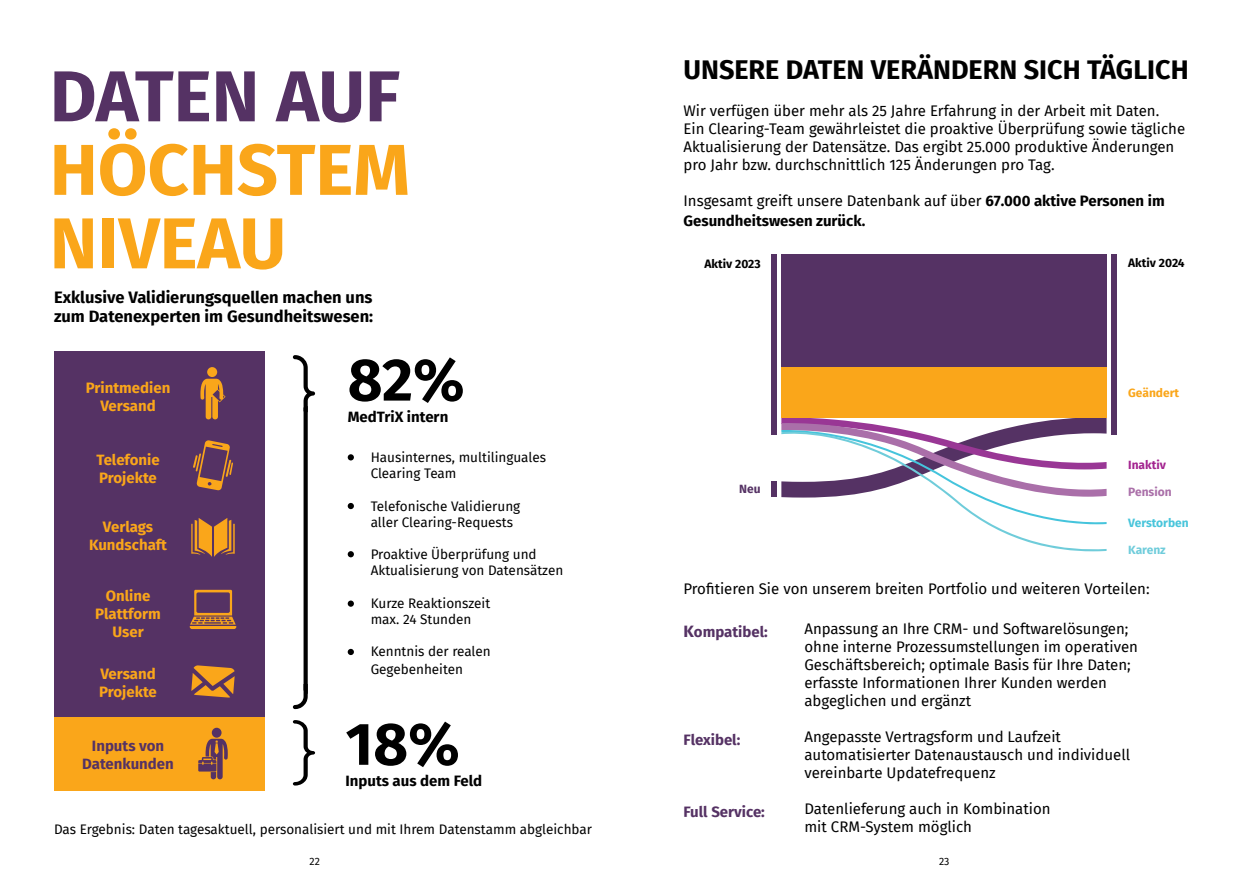
<style>
.page{position:relative;width:1259px;height:894px;background:#fff}
.page>*{position:absolute;margin:0;border:0;box-sizing:border-box;transform-origin:0 0}
.t1{font:700 72px/73.5px "Fira Sans";color:#faa61a}
.t2{font:700 72px "Fira Sans";letter-spacing:-.005em;color:#553264}
.t3{font:700 60px "Fira Sans";color:#000}
.t4{font:700 27px "Fira Sans";color:#000}
.t5{font:700 16.5px/19.8px "Fira Sans";color:#000}
.t6{font:15px/18px "Fira Sans";color:#000}
.t7{font:700 15px/19.8px "Fira Sans";color:#000}
.t8{font:700 15px/18px "Fira Sans";color:#faa61a;text-align:center}
.t9{font:700 15px/18px "Fira Sans";color:#553264;text-align:center}
.t10{font:13.5px/16.2px "Fira Sans";color:#000}
.t11{font:700 12px "Fira Sans";color:#000}
.t12{font:700 12px "Fira Sans";color:#48c5db}
.t13{font:700 12px "Fira Sans";color:#faa61a}
.t14{font:700 12px "Fira Sans";color:#a3238f}
.t15{font:700 12px "Fira Sans";color:#aa70a9}
.t16{font:700 12px "Fira Sans";color:#6fccdb}
.t17{font:700 12px "Fira Sans";color:#553264}
.t18{font:10.5px "Fira Sans";color:#000}
.s1{font-weight:400}
.s2{font-size:16.5px}
</style>
<div class="page">
<div style="left:54px;top:716px;width:210px;height:75px;background:#faa61a"></div>
<div style="left:54px;top:351px;width:210px;height:365px;background:#553264"></div>
<svg style="left:781px;top:418px;width:325px;height:133px"></svg>
<div style="left:781px;top:254px;width:325px;height:113px;background:#553264"></div>
<div style="left:781px;top:367px;width:325px;height:51px;background:#faa61a"></div>
<div style="left:771px;top:254px;width:6px;height:180px;background:#553264"></div>
<div style="left:1111px;top:254px;width:6px;height:180px;background:#553264"></div>
<div style="left:771px;top:481px;width:6px;height:16px;background:#553264"></div>
<div style="left:212px;top:728px;width:9px;height:10px;background:#553264;border-radius:50%"></div>
<svg style="left:198px;top:739px;width:30px;height:40px"></svg>
<svg style="left:200px;top:379px;width:26px;height:40px"></svg>
<div style="left:207px;top:367px;width:10px;height:10px;background:#faa61a;border-radius:50%"></div>
<svg style="left:191px;top:518px;width:44px;height:39px"></svg>
<svg style="left:190px;top:590px;width:46px;height:39px"></svg>
<svg style="left:191px;top:665px;width:44px;height:33px"></svg>
<svg style="left:193px;top:440px;width:40px;height:51px"></svg>
<svg style="left:348px;top:454px;width:6px;height:6px"></svg>
<svg style="left:348px;top:503px;width:6px;height:6px"></svg>
<svg style="left:348px;top:551px;width:6px;height:6px"></svg>
<svg style="left:348px;top:601px;width:6px;height:6px"></svg>
<svg style="left:348px;top:649px;width:6px;height:6px"></svg>
<svg style="left:293px;top:720px;width:22px;height:66px"></svg>
<svg style="left:293px;top:355px;width:22px;height:354px"></svg>
<h1 class="t2" style="left:50px;top:36px;width:352px">DATEN AUF</h1>
<h1 class="t1" style="left:50px;top:128px;width:362px">HÖCHSTEM<br>NIVEAU</h1>
<p class="t5" style="left:54px;top:286px;width:321px">Exklusive Validierungsquellen machen uns zum Datenexperten im Gesundheitswesen:</p>
<p class="t8" style="left:86px;top:377px;width:86px">Printmedien<br>Versand</p>
<p class="t8" style="left:96px;top:450px;width:65px;text-align:left">Telefonie<br>Projekte</p>
<p class="t8" style="left:89px;top:517px;width:79px">Verlags<br>Kundschaft</p>
<p class="t8" style="left:95px;top:585px;width:67px">Online<br>Plattform<br>User</p>
<p class="t8" style="left:99px;top:664px;width:59px;text-align:left">Versand<br>Projekte</p>
<p class="t9" style="left:82px;top:736px;width:93px">Inputs von<br>Datenkunden</p>
<h2 class="t3" style="left:348px;top:329px;width:118px">82%</h2>
<p class="t7" style="left:348px;top:406px;width:102px">MedTriX intern</p>
<p class="t10" style="left:371px;top:449px;width:177px">Hausinternes, multilinguales<br>Clearing Team</p>
<p class="t10" style="left:371px;top:497px;width:151px">Telefonische Validierung aller Clearing-Requests</p>
<p class="t10" style="left:371px;top:546px;width:194px">Proaktive Überprüfung und<br>Aktualisierung von Datensätzen</p>
<p class="t10" style="left:371px;top:595px;width:121px">Kurze Reaktionszeit max. 24 Stunden</p>
<p class="t10" style="left:371px;top:642px;width:122px;line-height:18px">Kenntnis der realen<br>Gegebenheiten</p>
<h2 class="t3" style="left:345px;top:693px;width:116px">18%</h2>
<p class="t7" style="left:345px;top:770px;width:138px">Inputs aus dem Feld</p>
<p class="t10" style="left:54px;top:821px;width:539px">Das Ergebnis: Daten tagesaktuell, personalisiert und mit Ihrem Datenstamm abgleichbar</p>
<h3 class="t4" style="left:683px;top:47px;width:507px">UNSERE DATEN VERÄNDERN SICH TÄGLICH</h3>
<p class="t6" style="left:683px;top:102px;width:503px">Wir verfügen über mehr als 25 Jahre Erfahrung in der Arbeit mit Daten.<br>Ein Clearing-Team gewährleistet die proaktive Überprüfung sowie tägliche Aktualisierung der Datensätze. Das ergibt 25.000 produktive Änderungen pro Jahr bzw. durchschnittlich 125 Änderungen pro Tag.</p>
<p class="t7" style="left:683px;top:190px;width:483px"><span class="s1">Insgesamt greift unsere Datenbank auf über</span> 67.000 aktive Personen im<br>Gesundheitswesen zurück.</p>
<p class="t11" style="left:704px;top:253px;width:58px">Aktiv 2023</p>
<p class="t17" style="left:739px;top:478px;width:23px">Neu</p>
<p class="t11" style="left:1128px;top:252px;width:58px">Aktiv 2024</p>
<p class="t13" style="left:1128px;top:383px;width:53px">Geändert</p>
<p class="t14" style="left:1128px;top:455px;width:39px">Inaktiv</p>
<p class="t15" style="left:1128px;top:482px;width:45px">Pension</p>
<p class="t12" style="left:1128px;top:512px;width:62px">Verstorben</p>
<p class="t16" style="left:1128px;top:540px;width:39px">Karenz</p>
<p class="t6" style="left:683px;top:580px;width:467px">Profitieren Sie von unserem breiten Portfolio und weiteren Vorteilen:</p>
<p class="t9" style="left:683px;top:622px;width:86px"><span class="s2">K</span>ompatibel:</p>
<p class="t9" style="left:683px;top:730px;width:58px">Flexibel:</p>
<p class="t9" style="left:683px;top:802px;width:83px">Full Service:</p>
<p class="t6" style="left:804px;top:620px;width:335px">Anpassung an Ihre CRM- und Softwarelösungen; ohne interne Prozessumstellungen im operativen Geschäftsbereich; optimale Basis für Ihre Daten; erfasste Informationen Ihrer Kunden werden abgeglichen und ergänzt</p>
<p class="t6" style="left:804px;top:728px;width:327px">Angepasste Vertragsform und Laufzeit automatisierter Datenaustausch und individuell vereinbarte Updatefrequenz</p>
<p class="t6" style="left:804px;top:800px;width:248px">Datenlieferung auch in Kombination mit CRM-System möglich</p>
<p class="t18" style="left:309px;top:853px;width:12px">22</p>
<p class="t18" style="left:939px;top:853px;width:12px">23</p>
</div>
